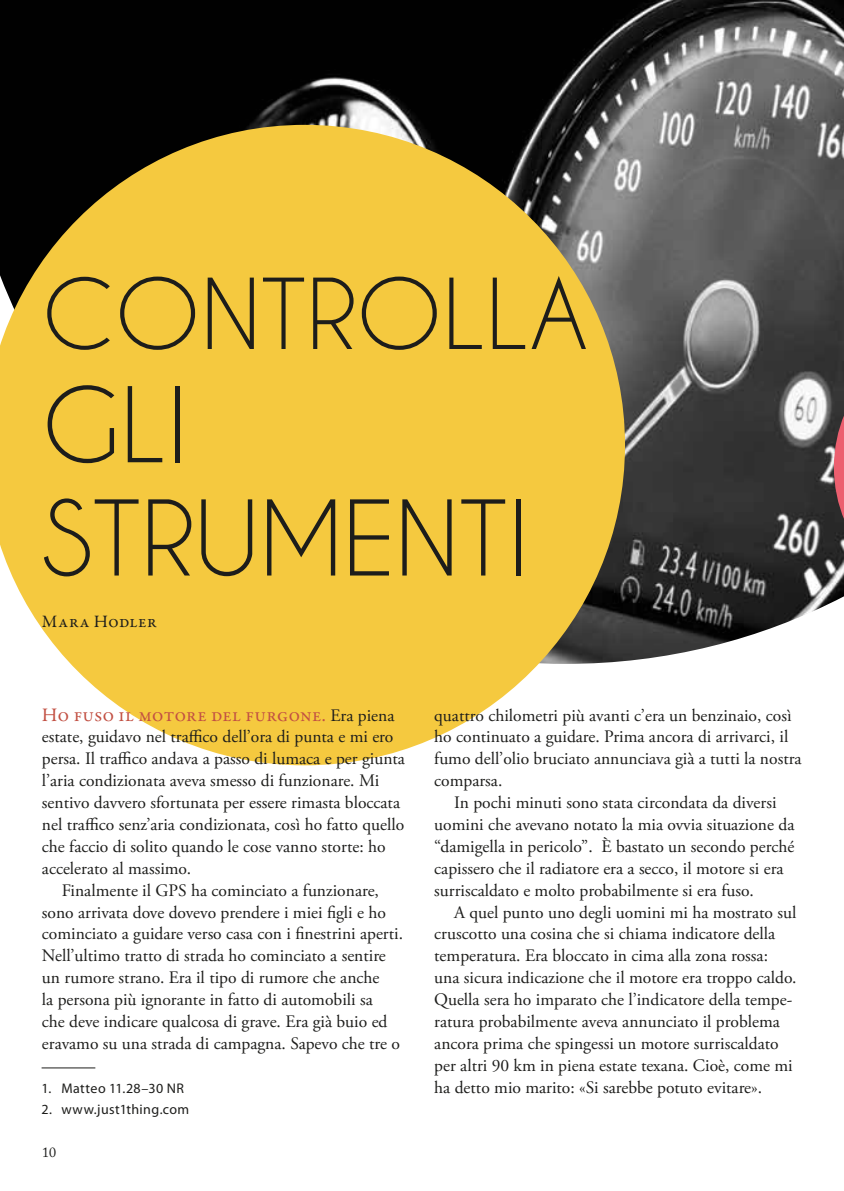
<style>
.page{position:relative;width:844px;height:1191px;background:#fff}
.page>*{position:absolute;margin:0;border:0;box-sizing:border-box;transform-origin:0 0}
.t1{font:97.48px/113.2px "Caviar Dreams";color:#1d1d1b}
.t2{font:91.35px "Caviar Dreams";color:#1d1d1b}
.t3{font:19.25px "Garamond Premr Pro";color:#c25043}
.t4{font:17.5px/21.9px "Adobe Garamond Pro";color:#1d1d1b}
.t5{font:17.5px "Garamond Premr Pro";letter-spacing:.025em;color:#1d1d1b}
.t6{font:14px "Myriad Pro";letter-spacing:.025em;color:#1d1d1b}
.t7{font:14px "Adobe Caslon Pro";color:#1d1d1b}
.s1{font-family:"Adobe Garamond Pro";font-size:17.5px;color:#1d1d1b}
</style>
<div class="page">
<img style="left:0;top:0;width:843px;height:661px">
<svg style="left:833px;top:329px;width:10px;height:276px;background:#66474b"></svg>
<svg style="left:0;top:125px;width:625px;height:640px;background:#e0bd4e"></svg>
<hr style="left:42px;top:1067px;width:53px;height:1px;background:#1d1d1b">
<h2 class="t2" style="left:42px;top:262px;width:548px">CONTROLLA</h2>
<h1 class="t1" style="left:41px;top:368px;width:488px">GLI<br>STRUMENTI</h1>
<p class="t5" style="left:42px;top:610px;width:116px">Mara Hodler</p>
<p class="t3" style="left:42px;top:703px;width:354px">Ho fuso il motore del furgone. <span class="s1">Era piena</span></p>
<p class="t4" style="left:42px;top:726px;width:364px">estate, guidavo nel traffico dell’ora di punta e mi ero persa. Il traffico andava a passo di lumaca e per giunta l’aria condizionata aveva smesso di funzionare. Mi sentivo davvero sfortunata per essere rimasta bloccata nel traffico senz’aria condizionata, così ho fatto quello che faccio di solito quando le cose vanno storte: ho accelerato al massimo.</p>
<p class="t4" style="left:42px;top:879px;width:362px;text-indent:20px">Finalmente il GPS ha cominciato a funzionare, sono arrivata dove dovevo prendere i miei figli e ho cominciato a guidare verso casa con i finestrini aperti.<br>Nell’ultimo tratto di strada ho cominciato a sentire un rumore strano. Era il tipo di rumore che anche<br>la persona più ignorante in fatto di automobili sa<br>che deve indicare qualcosa di grave. Era già buio ed eravamo su una strada di campagna. Sapevo che tre o</p>
<p class="t6" style="left:42px;top:1079px;width:144px">1. Matteo 11.28–30 NR</p>
<p class="t6" style="left:42px;top:1101px;width:149px">2. www.just1thing.com</p>
<p class="t7" style="left:42px;top:1144px;width:15px">10</p>
<p class="t4" style="left:434px;top:704px;width:369px">quattro chilometri più avanti c’era un benzinaio, così ho continuato a guidare. Prima ancora di arrivarci, il fumo dell’olio bruciato annunciava già a tutti la nostra comparsa.</p>
<p class="t4" style="left:434px;top:792px;width:361px;text-indent:20px">In pochi minuti sono stata circondata da diversi uomini che avevano notato la mia ovvia situazione da “damigella in pericolo”. È bastato un secondo perché capissero che il radiatore era a secco, il motore si era surriscaldato e molto probabilmente si era fuso.</p>
<p class="t4" style="left:434px;top:901px;width:364px;text-indent:20px">A quel punto uno degli uomini mi ha mostrato sul cruscotto una cosina che si chiama indicatore della temperatura. Era bloccato in cima alla zona rossa: una sicura indicazione che il motore era troppo caldo.<br>Quella sera ho imparato che l’indicatore della tempe&shy;ratura probabilmente aveva annunciato il problema ancora prima che spingessi un motore surriscaldato per altri 90 km in piena estate texana. Cioè, come mi ha detto mio marito: «Si sarebbe potuto evitare».</p>
</div>
